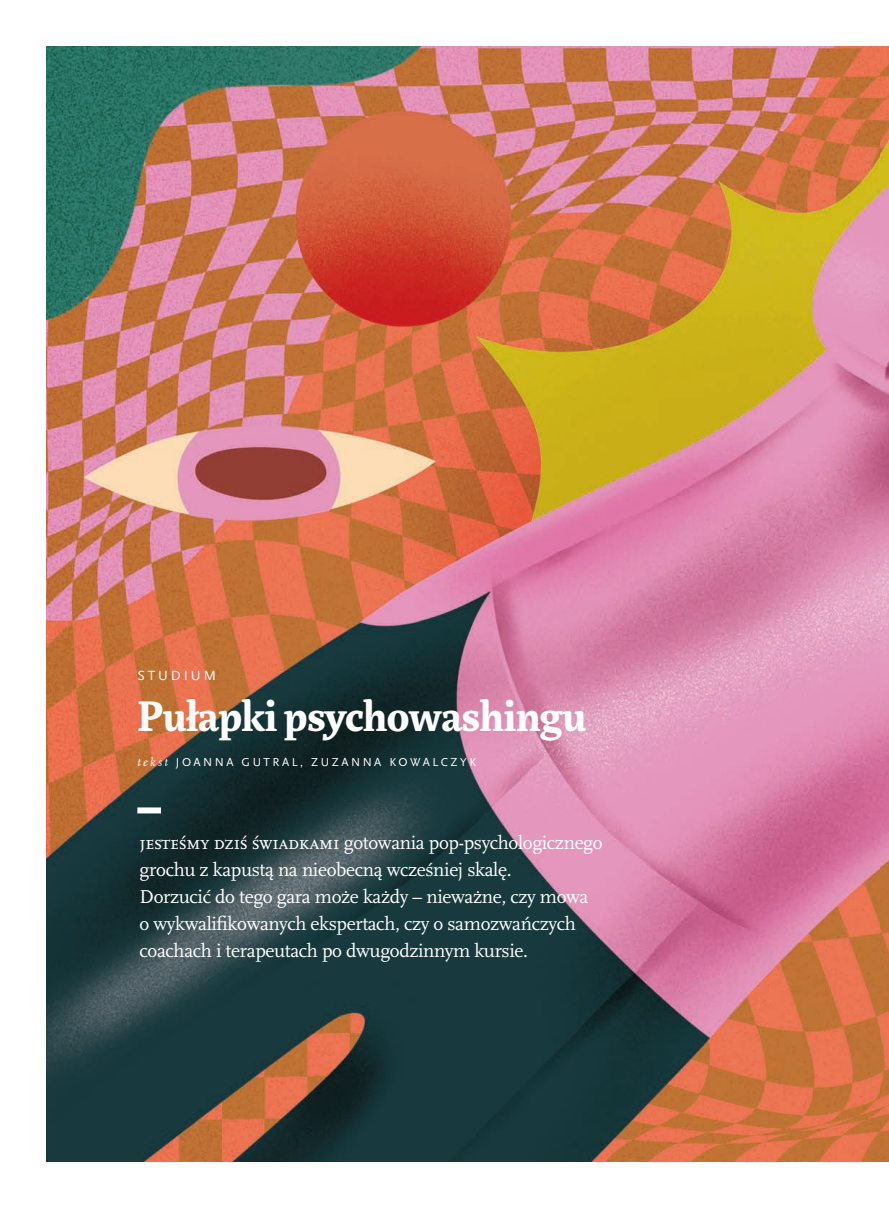
<style>
.page{position:relative;width:889px;height:1208px;background:#fff}
.page>*{position:absolute;margin:0;border:0;box-sizing:border-box;transform-origin:0 0}
.t1{font:700 46.5px "Marat Pro";letter-spacing:-.01em;color:#fff}
.t2{font:19.5px/27px "Scala Pro";letter-spacing:-.02em;color:#fff}
.t3{font:13.95px "Scala Sans Pro";letter-spacing:.21em;color:#fff}
.t4{font:12px "Scala Sans Pro";letter-spacing:.21em;color:#fff}
.s1{font-family:"Scala Pro";font-style:italic}
</style>
<div class="page">
<img style="left:47px;top:47px;width:841px;height:1114px">
<div style="left:137px;top:807px;width:24px;height:6px;background:#fff"></div>
<p class="t3" style="left:137px;top:667px;width:80px">STUDIUM</p>
<h1 class="t1" style="left:137px;top:689px;width:450px">Pułapki psychowashingu</h1>
<p class="t4" style="left:137px;top:755px;width:340px"><span class="s1">tekst</span> JOANNA GUTRAL, ZUZANNA KOWALCZYK</p>
<p class="t2" style="left:140px;top:829px;width:464px">jesteśmy dziś świadkami gotowania pop-psychologicznego grochu z kapustą na nieobecną wcześniej skalę.<br>Dorzucić do tego gara może każdy – nieważne, czy mowa o wykwalifikowanych ekspertach, czy o samozwańczych coachach i terapeutach po dwugodzinnym kursie.</p>
</div>
